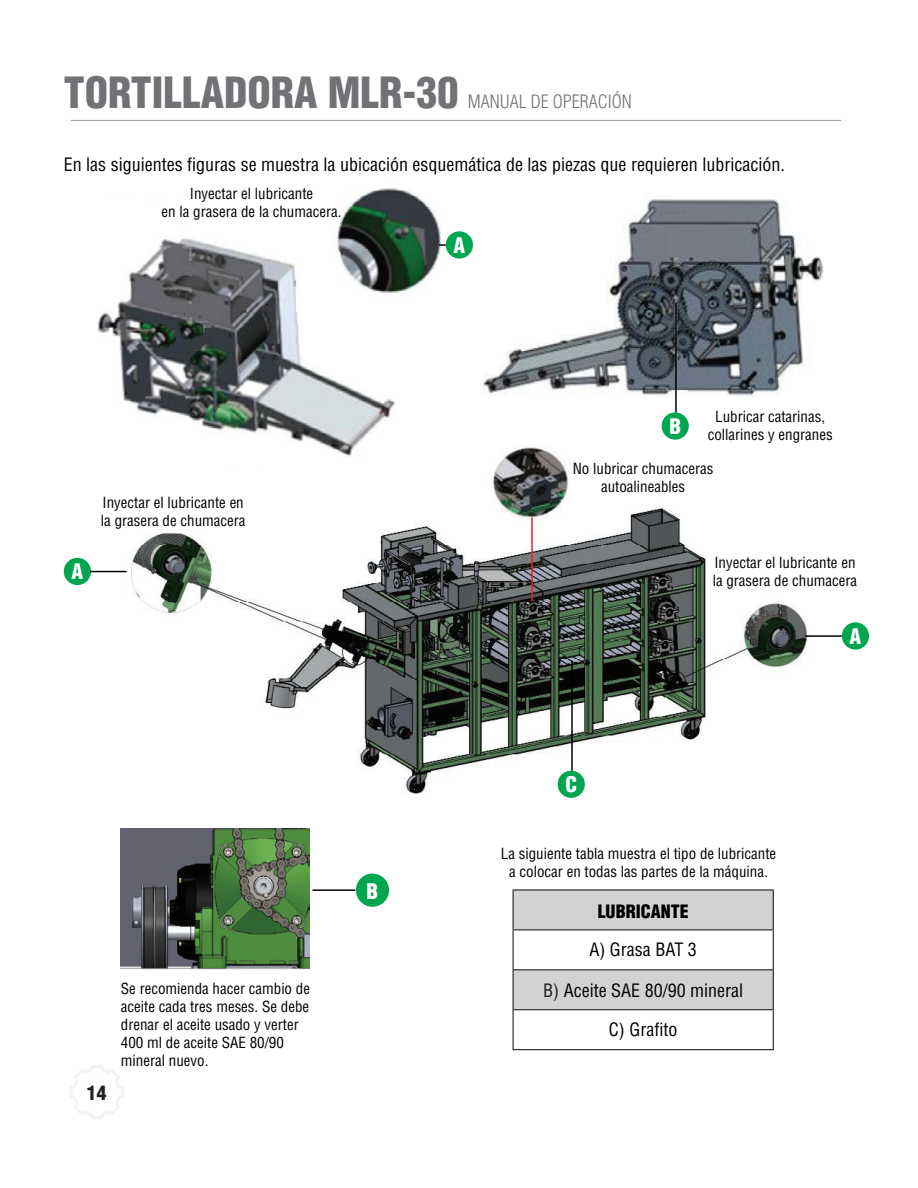
<style>
.page{position:relative;width:918px;height:1188px;background:#fff}
.page>*{position:absolute;margin:0;border:0;box-sizing:border-box;transform-origin:0 0}
.t1{font:900 condensed 42px "Helvetica";color:#717275}
.t2{font:900 condensed 21px "Helvetica";color:#fff}
.t3{font:900 condensed 19.5px "Helvetica";color:#231f20}
.t4{font:condensed 18px "Helvetica LT Std";color:#000}
.t5{font:300 condensed 18px "Helvetica LT Std";color:#717275}
.t6{font:900 condensed 18px "Helvetica";color:#000}
.t7{font:condensed 15px/18px "Helvetica";color:#000;text-align:center}
.s1{font-family:"Helvetica";color:#231f20}
</style>
<div class="page">
<hr style="left:71px;top:120px;width:770px;height:1px;background:#979797">
<svg style="left:70px;top:1065px;width:54px;height:54px"></svg>
<img style="left:76px;top:436px;width:732px;height:362px">
<img style="left:487px;top:445px;width:91px;height:78px">
<img style="left:76px;top:188px;width:370px;height:276px">
<img style="left:468px;top:199px;width:356px;height:237px">
<div style="left:446px;top:231px;width:27px;height:28px;background:#00a54f;border-radius:50%"></div>
<div style="left:842px;top:622px;width:27px;height:28px;background:#00a54f;border-radius:50%"></div>
<div style="left:64px;top:558px;width:27px;height:27px;background:#00a54f;border-radius:50%"></div>
<div style="left:662px;top:412px;width:27px;height:28px;background:#00a54f;border-radius:50%"></div>
<div style="left:558px;top:771px;width:27px;height:27px;background:#00a54f;border-radius:50%"></div>
<div style="left:356px;top:874px;width:33px;height:33px;background:#00a54f;border-radius:50%"></div>
<svg style="left:439px;top:244px;width:7px;height:2px"></svg>
<hr style="left:805px;top:635px;width:37px;height:2px;background:#000">
<hr style="left:90px;top:571px;width:37px;height:1px;background:#000">
<hr style="left:675px;top:303px;width:2px;height:109px;background:#000">
<hr style="left:571px;top:661px;width:2px;height:110px;background:#000">
<hr style="left:531px;top:517px;width:2px;height:84px;background:#ee2123">
<hr style="left:313px;top:889px;width:42px;height:2px;background:#000">
<svg style="left:514px;top:891px;width:259px;height:158px"></svg>
<hr style="left:513px;top:889px;width:261px;height:2px;background:#231f20">
<hr style="left:513px;top:891px;width:1px;height:38px;background:#231f20">
<hr style="left:773px;top:891px;width:1px;height:38px;background:#231f20">
<hr style="left:513px;top:929px;width:261px;height:1px;background:#231f20">
<hr style="left:513px;top:930px;width:1px;height:39px;background:#231f20">
<hr style="left:773px;top:930px;width:1px;height:39px;background:#231f20">
<hr style="left:513px;top:969px;width:261px;height:1px;background:#231f20">
<hr style="left:513px;top:970px;width:1px;height:39px;background:#231f20">
<hr style="left:773px;top:970px;width:1px;height:39px;background:#231f20">
<hr style="left:513px;top:1009px;width:261px;height:1px;background:#231f20">
<hr style="left:513px;top:1010px;width:1px;height:39px;background:#231f20">
<hr style="left:773px;top:1010px;width:1px;height:39px;background:#231f20">
<hr style="left:513px;top:1049px;width:261px;height:1px;background:#231f20">
<img style="left:121px;top:828px;width:189px;height:141px">
<h1 class="t1" style="left:64px;top:66px;width:396px">TORTILLADORA MLR-30</h1>
<p class="t5" style="left:468px;top:91px;width:166px">MANUAL DE OPERACIÓN</p>
<p class="t4" style="left:64px;top:153px;width:723px">En las siguientes figuras se muestra la ubicación esquemática de las piezas que requieren lubricación.</p>
<p class="t7" style="left:162px;top:185px;width:181px">Inyectar el lubricante<br>en la grasera de la chumacera.</p>
<h2 class="t2" style="left:72px;top:558px;width:13px">A</h2>
<p class="t7" style="left:101px;top:493px;width:146px;text-align:left">Inyectar el lubricante en la grasera de chumacera</p>
<h3 class="t3" style="left:87px;top:1080px;width:21px">14</h3>
<p class="t7" style="left:121px;top:979px;width:191px;text-align:left">Se recomienda hacer cambio de aceite cada tres meses. Se debe drenar el aceite usado y verter<br>400 ml de aceite SAE 80/90 mineral nuevo.</p>
<h2 class="t2" style="left:367px;top:878px;width:13px">B</h2>
<h2 class="t2" style="left:454px;top:232px;width:13px">A</h2>
<h2 class="t2" style="left:669px;top:413px;width:13px">B</h2>
<p class="t7" style="left:708px;top:407px;width:126px">Lubricar catarinas, collarines y engranes</p>
<p class="t7" style="left:573px;top:460px;width:142px">No lubricar chumaceras autoalineables</p>
<p class="t7" style="left:713px;top:554px;width:146px;text-align:left">Inyectar el lubricante en la grasera de chumacera</p>
<h2 class="t2" style="left:565px;top:771px;width:13px">C</h2>
<p class="t7" style="left:501px;top:845px;width:277px">La siguiente tabla muestra el tipo de lubricante a colocar en todas las partes de la máquina.</p>
<p class="t6" style="left:598px;top:900px;width:93px">LUBRICANTE</p>
<p class="t4" style="left:589px;top:938px;width:109px">A) Grasa BAT 3</p>
<p class="t4" style="left:543px;top:979px;width:201px"><span class="s1">B)</span> Aceite SAE 80/90 mineral</p>
<p class="t4" style="left:609px;top:1018px;width:70px">C) Grafito</p>
<h2 class="t2" style="left:850px;top:623px;width:13px">A</h2>
</div>
